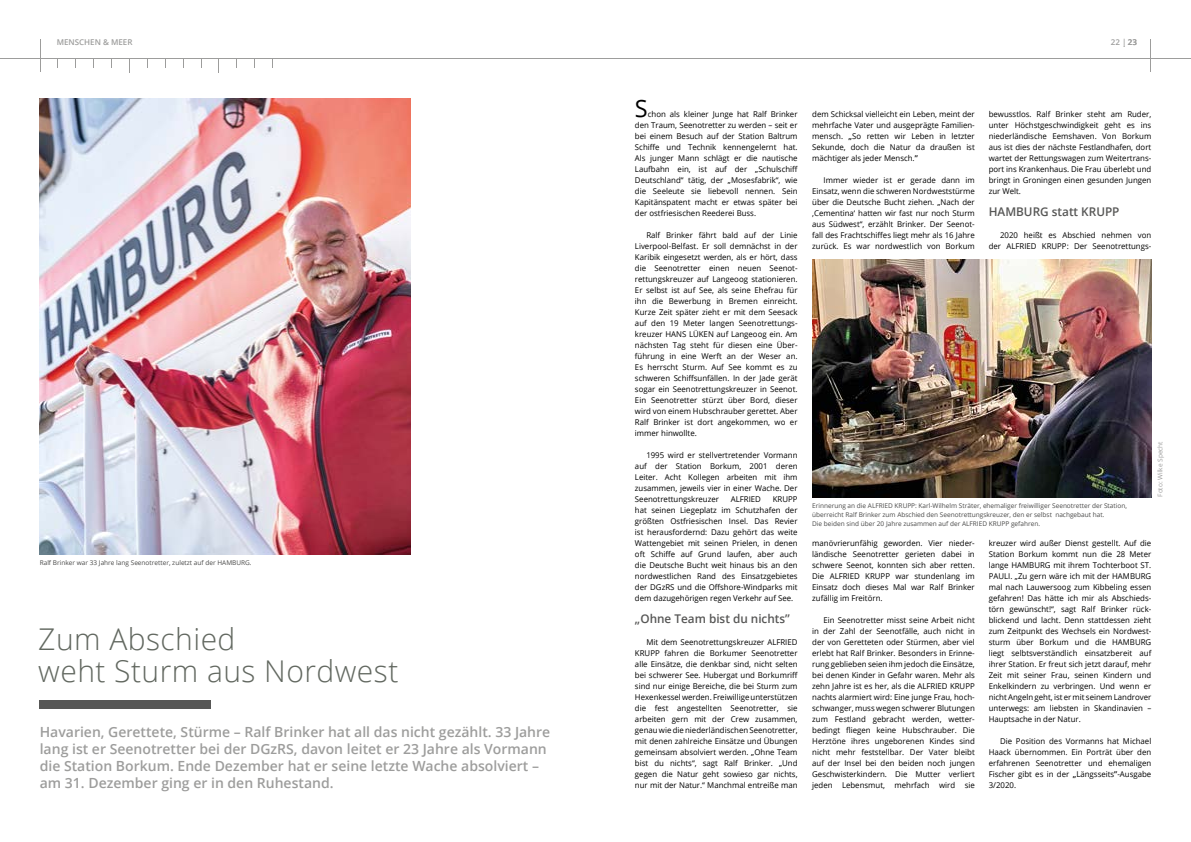
<style>
.page{position:relative;width:1191px;height:842px;background:#fff}
.page>*{position:absolute;margin:0;border:0;box-sizing:border-box;transform-origin:0 0}
.t1{font:300 30px/32px "Open Sans";letter-spacing:.015em;color:#626860}
.t2{font:24px "Open Sans";color:#000}
.t3{font:600 14px/16.8px "Open Sans";color:#9d9d9c}
.t4{font:600 12px "Open Sans";color:#575756}
.t5{font:8px/11px "Open Sans";color:#000;text-align:justify}
.t6{font:600 8px "Open Sans";color:#9d9d9c}
.t7{font:6.5px/9px "Open Sans";color:#4a4a49}
.t8{font:6.5px "Open Sans";color:#9d9d9c}
.s1{font-weight:600}
</style>
<div class="page">
<hr style="left:40px;top:40px;width:1px;height:32px;background:#9d9d9c">
<svg style="left:129px;top:60px;width:1px;height:12px"></svg>
<hr style="left:0;top:59px;width:1191px;height:1px;background:#9d9d9c">
<hr style="left:1150px;top:40px;width:1px;height:32px;background:#9d9d9c">
<div style="left:40px;top:700px;width:171px;height:8px;background:#575756"></div>
<img style="left:39px;top:98px;width:372px;height:456px">
<img style="left:812px;top:260px;width:339px;height:238px">
<p class="t6" style="left:57px;top:37px;width:77px">MENSCHEN &amp; MEER</p>
<p class="t6" style="left:1110px;top:37px;width:17px">22 |</p>
<p class="t6" style="left:57px;top:37px;width:89px">KAPITELBEZEICHNUNG</p>
<p class="t6" style="left:1115px;top:37px;width:23px">3 23</p>
<p class="t7" style="left:40px;top:558px;width:213px">Ralf Brinker war 33 Jahre lang Seenotretter, zuletzt auf der HAMBURG.</p>
<h1 class="t1" style="left:38px;top:622px;width:361px">Zum Abschied<br>weht Sturm aus Nordwest</h1>
<p class="t3" style="left:40px;top:724px;width:512px">Havarien, Gerettete, Stürme – Ralf Brinker hat all das nicht gezählt. 33 Jahre lang ist er Seenotretter bei der DGzRS, davon leitet er 23 Jahre als Vormann die Station Borkum. Ende Dezember hat er seine letzte Wache absolviert – am 31. Dezember ging er in den Ruhestand.</p>
<h2 class="t2" style="left:635px;top:92px;width:14px">S</h2>
<p class="t5" style="left:635px;top:108px;width:164px;text-indent:13px">chon als kleiner Junge hat Ralf Brinker den Traum, Seenotretter zu werden – seit er bei einem Besuch auf der Station Baltrum Schiffe und Technik kennengelernt hat.<br>Als junger Mann schlägt er die nautische Laufbahn ein, ist auf der „Schulschiff Deutschland“ tätig, der „Mosesfabrik“, wie die Seeleute sie liebevoll nennen. Sein Kapitänspatent macht er etwas später bei der ostfriesischen Reederei Buss.</p>
<p class="t5" style="left:635px;top:229px;width:164px;text-indent:11px">Ralf Brinker fährt bald auf der Linie Liverpool-Belfast. Er soll demnächst in der Karibik eingesetzt werden, als er hört, dass die Seenotretter einen neuen Seenot&shy;rettungskreuzer auf Langeoog stationieren.<br>Er selbst ist auf See, als seine Ehefrau für ihn die Bewerbung in Bremen einreicht.<br>Kurze Zeit später zieht er mit dem Seesack auf den 19 Meter langen Seenotrettungs&shy;kreuzer HANS LÜKEN auf Langeoog ein. Am nächsten Tag steht für diesen eine Über&shy;führung in eine Werft an der Weser an.<br>Es herrscht Sturm. Auf See kommt es zu schweren Schiffsunfällen. In der Jade gerät sogar ein Seenotrettungskreuzer in Seenot.<br>Ein Seenotretter stürzt über Bord, dieser wird von einem Hubschrauber gerettet. Aber Ralf Brinker ist dort angekommen, wo er immer hinwollte.</p>
<p class="t5" style="left:635px;top:449px;width:164px;text-indent:11px">1995 wird er stellvertretender Vormann auf der Station Borkum, 2001 deren Leiter. Acht Kollegen arbeiten mit ihm zusammen, jeweils vier in einer Wache. Der Seenotrettungskreuzer</p>
<p class="t5" style="left:731px;top:493px;width:32px">ALFRIED</p>
<p class="t5" style="left:635px;top:493px;width:164px;text-indent:138px">KRUPP hat seinen Liegeplatz im Schutzhafen der größten Ostfriesischen Insel. Das Revier ist herausfordernd: Dazu gehört das weite Wattengebiet mit seinen Prielen, in denen oft Schiffe auf Grund laufen, aber auch die Deutsche Bucht weit hinaus bis an den nordwestlichen Rand des Einsatzgebietes der DGzRS und die Offshore-Windparks mit dem dazugehörigen regen Verkehr auf See.</p>
<h3 class="t4" style="left:635px;top:610px;width:156px">„Ohne Team bist du nichts”</h3>
<p class="t5" style="left:635px;top:636px;width:164px;text-indent:11px">Mit dem Seenotrettungskreuzer ALFRIED KRUPP fahren die Borkumer Seenotretter alle Einsätze, die denkbar sind, nicht selten bei schwerer See. Hubergat und Borkumriff sind nur einige Bereiche, die bei Sturm zum Hexenkessel werden. Freiwillige unterstützen die fest angestellten Seenotretter, sie arbeiten gern mit der Crew zusammen, genau wie die niederländischen Seenotretter, mit denen zahlreiche Einsätze und Übungen gemeinsam absolviert werden. „Ohne Team bist du nichts“, sagt Ralf Brinker. „Und gegen die Natur geht sowieso gar nichts, nur mit der Natur.“ Manchmal entreiße man</p>
<p class="t5" style="left:812px;top:108px;width:164px">dem Schicksal vielleicht ein Leben, meint der mehrfache Vater und ausgeprägte Familien&shy;mensch. <span class="s1">„</span>So retten wir Leben in letzter Sekunde, doch die Natur da draußen ist mächtiger als jeder Mensch.<span class="s1">”</span></p>
<p class="t5" style="left:812px;top:174px;width:164px;text-indent:11px">Immer wieder ist er gerade dann im Einsatz, wenn die schweren Nordweststürme über die Deutsche Bucht ziehen. „Nach der ‚Cementina‘ hatten wir fast nur noch Sturm aus Südwest“, erzählt Brinker. Der Seenot&shy;fall des Frachtschiffes liegt mehr als 16 Jahre zurück. Es war nordwestlich von Borkum</p>
<p class="t5" style="left:988px;top:108px;width:164px">bewusstlos. Ralf Brinker steht am Ruder, unter Höchstgeschwindigkeit geht es ins niederländische Eemshaven. Von Borkum aus ist dies der nächste Festlandhafen, dort wartet der Rettungswagen zum Weitertrans&shy;port ins Krankenhaus. Die Frau überlebt und bringt in Groningen einen gesunden Jungen zur Welt.</p>
<h3 class="t4" style="left:988px;top:203px;width:132px">HAMBURG statt KRUPP</h3>
<p class="t5" style="left:988px;top:229px;width:164px;text-align:right">2020 heißt es Abschied nehmen von der ALFRIED KRUPP: Der Seenotrettungs-</p>
<p class="t8" style="left:1155px;top:497px;width:57px;rotate:-90deg">Foto: Wilke Specht</p>
<p class="t7" style="left:812px;top:501px;width:316px">Erinnerung an die ALFRIED KRUPP: Karl-Wilhelm Sträter, ehemaliger freiwilliger Seenotretter der Station, überreicht Ralf Brinker zum Abschied den Seenotrettungskreuzer, den er selbst nachgebaut hat.<br>Die beiden sind über 20 Jahre zusammen auf der ALFRIED KRUPP gefahren.</p>
<p class="t5" style="left:812px;top:537px;width:164px">manövrierunfähig geworden. Vier nieder&shy;ländische Seenotretter gerieten dabei in schwere Seenot, konnten sich aber retten.<br>Die ALFRIED KRUPP war stundenlang im Einsatz doch dieses Mal war Ralf Brinker zufällig im Freitörn.</p>
<p class="t5" style="left:812px;top:614px;width:164px;text-indent:11px">Ein Seenotretter misst seine Arbeit nicht in der Zahl der Seenotfälle, auch nicht in der von Geretteten oder Stürmen, aber viel erlebt hat Ralf Brinker. Besonders in Erinne&shy;rung geblieben seien ihm jedoch die Einsätze, bei denen Kinder in Gefahr waren. Mehr als zehn Jahre ist es her, als die ALFRIED KRUPP nachts alarmiert wird: Eine junge Frau, hoch&shy;schwanger, muss wegen schwerer Blutungen zum Festland gebracht werden, wetter&shy;bedingt fliegen keine Hubschrauber. Die Herztöne ihres ungeborenen Kindes sind nicht mehr feststellbar. Der Vater bleibt auf der Insel bei den beiden noch jungen Geschwisterkindern. Die Mutter verliert jeden Lebensmut, mehrfach wird sie</p>
<p class="t5" style="left:988px;top:537px;width:164px">kreuzer wird außer Dienst gestellt. Auf die Station Borkum kommt nun die 28 Meter lange HAMBURG mit ihrem Tochterboot ST.<br>PAULI. „Zu gern wäre ich mit der HAMBURG mal nach Lauwersoog zum Kibbeling essen gefahren! Das hätte ich mir als Abschieds&shy;törn gewünscht!“, sagt Ralf Brinker rück&shy;blickend und lacht. Denn stattdessen zieht zum Zeitpunkt des Wechsels ein Nordwest&shy;sturm über Borkum und die HAMBURG liegt selbtsverständlich einsatzbereit auf ihrer Station. Er freut sich jetzt darauf, mehr Zeit mit seiner Frau, seinen Kindern und Enkelkindern zu verbringen. Und wenn er nicht Angeln geht, ist er mit seinem Landrover unterwegs: am liebsten in Skandinavien – Hauptsache in der Natur.</p>
<p class="t5" style="left:988px;top:735px;width:164px;text-indent:11px">Die Position des Vormanns hat Michael Haack übernommen. Ein Porträt über den erfahrenen Seenotretter und ehemaligen Fischer gibt es in der <span class="s1">„</span>Längsseits<span class="s1">”</span>-Ausgabe 3/2020.</p>
</div>
